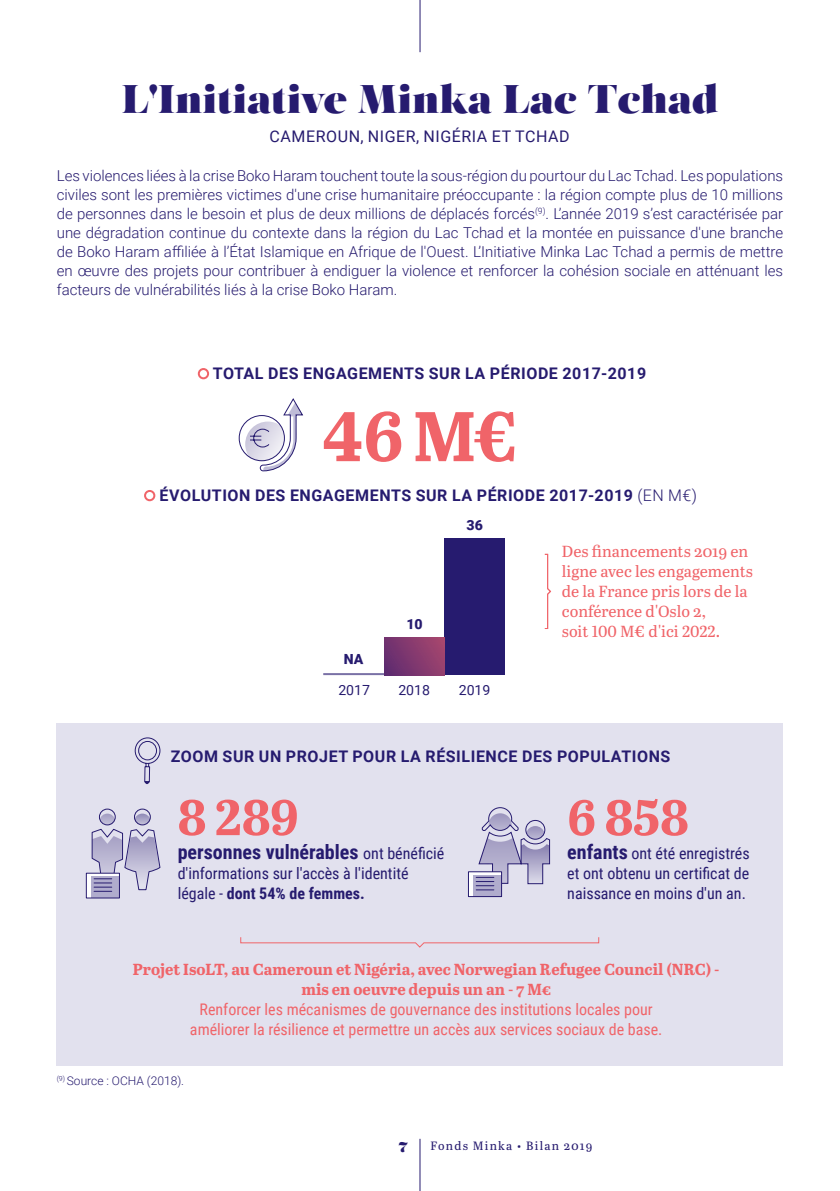
<style>
.page{position:relative;width:840px;height:1191px;background:#fff}
.page>*{position:absolute;margin:0;border:0;box-sizing:border-box;transform-origin:0 0}
.t1{font:700 70px "Abril Text";color:#f06469}
.t2{font:700 50px "Abril Text";color:#f06469}
.t3{font:40px "Salome";color:#261b6f}
.t4{font:700 20px "Roboto Condensed";color:#261b6f}
.t5{font:700 16px "Roboto";letter-spacing:.035em;color:#261b6f}
.t6{font:16px/20px "Roboto Condensed";color:#261b6f}
.t7{font:16px/20px "Roboto Condensed";color:#f06469;text-align:center}
.t8{font:16px/20px "Abril Text";color:#f06469}
.t9{font:700 16px/20px "Abril Text";color:#f06469;text-align:center}
.t10{font:16px "Roboto";letter-spacing:.035em;color:#261b6f}
.t11{font:300 15px/19px "Roboto";color:#261b6f;text-align:justify}
.t12{font:14px "Roboto";color:#261b6f}
.t13{font:14px "Salome";color:#261b6f}
.t14{font:300 12px "Roboto";color:#261b6f}
.t15{font:12px "Abril Text";letter-spacing:.1em;color:#261b6f}
.s1{font-weight:300}
.s2{font-weight:400;font-size:16px}
.s3{font-weight:700}
.s4{font-weight:700;font-size:20px}
</style>
<div class="page">
<hr style="left:419px;top:1138px;width:1px;height:53px;background:#261b6f">
<div style="left:57px;top:723px;width:725px;height:342px;background:#e2e1ee"></div>
<hr style="left:419px;top:0;width:1px;height:52px;background:#261b6f">
<div style="left:144px;top:490px;width:11px;height:11px;border:2px solid #f06469;border-radius:50%"></div>
<div style="left:444px;top:539px;width:60px;height:136px;background:#261b6f"></div>
<hr style="left:323px;top:673px;width:61px;height:2px;background:#7a71a6">
<div style="left:198px;top:368px;width:11px;height:11px;border:2px solid #f06469;border-radius:50%"></div>
<svg style="left:238px;top:398px;width:66px;height:74px"></svg>
<svg style="left:468px;top:807px;width:82px;height:90px"></svg>
<svg style="left:85px;top:808px;width:76px;height:91px"></svg>
<svg style="left:544px;top:553px;width:7px;height:76px"></svg>
<svg style="left:240px;top:937px;width:359px;height:11px"></svg>
<div style="left:384px;top:637px;width:60px;height:38px;background:linear-gradient(to right,#662e70,#9e436e)"></div>
<svg style="left:135px;top:737px;width:26px;height:47px"></svg>
<h3 class="t3" style="left:122px;top:72px;width:597px">L'Initiative Minka Lac Tchad</h3>
<p class="t10" style="left:269px;top:125px;width:301px">CAMEROUN, NIGER, NIGÉRIA ET TCHAD</p>
<p class="t11" style="left:57px;top:166px;width:727px">Les violences liées à la crise Boko Haram touchent toute la sous-région du pourtour du Lac Tchad. Les populations civiles sont les premières victimes d'une crise humanitaire préoccupante : la région compte plus de 10 millions de personnes dans le besoin et plus de deux millions de déplacés forcés<sup>(9)</sup>. L’année 2019 s’est caractérisée par une dégradation continue du contexte dans la région du Lac Tchad et la montée en puissance d'une branche de Boko Haram affiliée à l’État Islamique en Afrique de l'Ouest. L’Initiative Minka Lac Tchad a permis de mettre en œuvre des projets pour contribuer à endiguer la violence et renforcer la cohésion sociale en atténuant les facteurs de vulnérabilités liés à la crise Boko Haram.</p>
<p class="t5" style="left:213px;top:362px;width:434px">TOTAL DES ENGAGEMENTS SUR LA PÉRIODE 2017-2019</p>
<h1 class="t1" style="left:322px;top:384px;width:197px">46 M€</h1>
<p class="t5" style="left:159px;top:484px;width:538px">ÉVOLUTION DES ENGAGEMENTS SUR LA PÉRIODE 2017-2019 <span class="s1">(EN M€)</span></p>
<p class="t8" style="left:561px;top:540px;width:192px">Des financements 2019 en ligne avec les engagements de la France pris lors de la conférence d'Oslo 2,<br>soit 100 M€ d'ici 2022.</p>
<p class="t12" style="left:338px;top:680px;width:33px;rotate:1deg">2017</p>
<p class="t12" style="left:398px;top:680px;width:33px;rotate:1deg">2018</p>
<p class="t12" style="left:459px;top:680px;width:33px;rotate:1deg">2019</p>
<p class="t5" style="left:171px;top:745px;width:501px">ZOOM SUR UN PROJET POUR LA RÉSILIENCE DES POPULATIONS</p>
<h2 class="t2" style="left:177px;top:780px;width:122px">8 289</h2>
<h3 class="t4" style="left:177px;top:838px;width:268px">personnes vulnérables <span class="s2">ont bénéficié</span></h3>
<p class="t6" style="left:177px;top:863px;width:232px">d'informations sur l'accès à l'identité légale - <span class="s3">dont 54% de femmes.</span></p>
<h2 class="t2" style="left:567px;top:780px;width:123px">6 858</h2>
<p class="t6" style="left:567px;top:843px;width:184px;text-align:justify"><span class="s4">enfants</span> ont été enregistrés et ont obtenu un certificat de naissance en moins d'un an.</p>
<p class="t9" style="left:133px;top:958px;width:588px">Projet IsoLT, au Cameroun et Nigéria, avec Norwegian Refugee Council (NRC) - mis en oeuvre depuis un an - 7 M€</p>
<p class="t7" style="left:190px;top:999px;width:473px">Renforcer les mécanismes de gouvernance des institutions locales pour améliorer la résilience et permettre un accès aux services sociaux de base.</p>
<p class="t14" style="left:57px;top:1071px;width:129px"><sup>(9)</sup> Source : OCHA (2018).</p>
<p class="t13" style="left:399px;top:1137px;width:10px">7</p>
<p class="t15" style="left:430px;top:1137px;width:163px">Fonds Minka • Bilan 2019</p>
</div>
